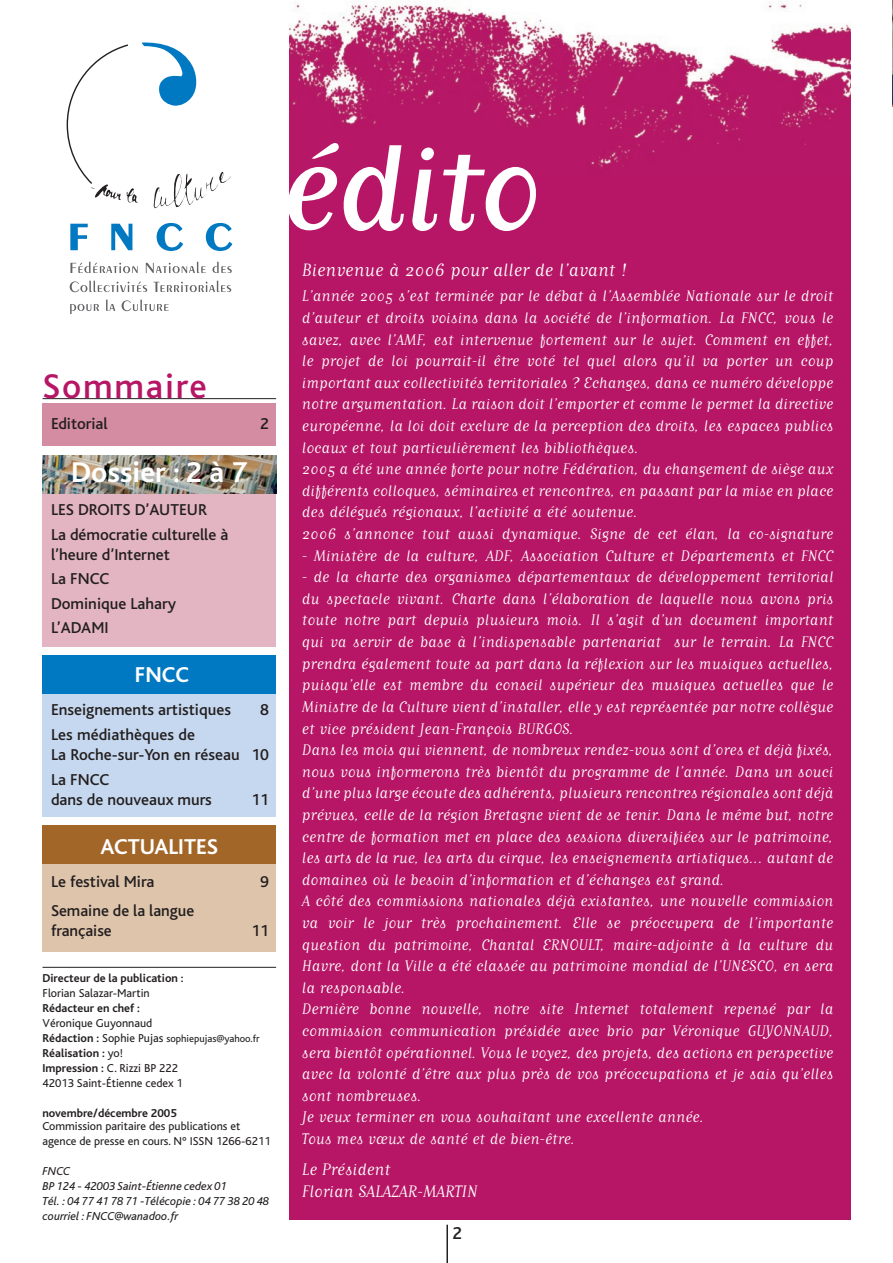
<style>
.page{position:relative;width:893px;height:1263px;background:#fff}
.page>*{position:absolute;margin:0;border:0;box-sizing:border-box;transform-origin:0 0}
.t1{font:142.5px "Matrix Script";letter-spacing:-.02em;color:#fff}
.t2{font:500 36px "Bliss";letter-spacing:.05em;color:#b61665}
.t3{font:700 30px "Bliss";color:#fff}
.t4{font:700 22.5px "Bliss";color:#fff}
.t5{font:21px "Matrix Script";color:#fff}
.t6{font:19.5px/22.5px "Matrix Script";color:#fff}
.t7{font:18px/21.6px "Matrix Script";color:#fff}
.t8{font:500 18px "Bliss";color:#231f20}
.t9{font:500 16.5px/24.5px "Bliss";color:#231f20}
.t10{font:12px/15px "Bliss";color:#231f20}
.t11{font:italic 12px/15px "Bliss";color:#231f20}
.t12{font:700 12px "Bliss";color:#231f20}
.t13{font:10.5px "Bliss";color:#231f20}
.s1{font-weight:700;font-size:12px}
.s2{font-size:12px}
.s3{font-weight:700}
</style>
<div class="page">
<div style="left:289px;top:175px;width:561px;height:1045px;background:#b61665"></div>
<img style="left:892px;top:0;width:1px;height:106px">
<div style="left:43px;top:492px;width:233px;height:154px;background:#e3b5c2"></div>
<div style="left:43px;top:859px;width:233px;height:93px;background:#dec4aa"></div>
<div style="left:43px;top:403px;width:233px;height:43px;background:#d48ca2"></div>
<div style="left:43px;top:693px;width:233px;height:123px;background:#c6d8ef"></div>
<img style="left:43px;top:455px;width:233px;height:38px">
<div style="left:43px;top:825px;width:233px;height:38px;background:#a26728"></div>
<div style="left:43px;top:655px;width:233px;height:38px;background:#0079c2"></div>
<hr style="left:446px;top:1225px;width:2px;height:38px;background:#231f20">
<svg style="left:67px;top:43px;width:164px;height:165px"></svg>
<svg style="left:70px;top:224px;width:18px;height:26px"></svg>
<svg style="left:111px;top:224px;width:21px;height:26px"></svg>
<svg style="left:157px;top:223px;width:26px;height:28px"></svg>
<svg style="left:206px;top:223px;width:26px;height:28px"></svg>
<svg style="left:70px;top:262px;width:68px;height:11px"></svg>
<svg style="left:146px;top:262px;width:60px;height:11px"></svg>
<svg style="left:213px;top:262px;width:19px;height:11px"></svg>
<svg style="left:70px;top:281px;width:77px;height:11px"></svg>
<svg style="left:153px;top:281px;width:78px;height:11px"></svg>
<svg style="left:70px;top:304px;width:29px;height:10px"></svg>
<svg style="left:106px;top:300px;width:9px;height:11px"></svg>
<svg style="left:122px;top:300px;width:47px;height:11px"></svg>
<img style="left:289px;top:0;width:561px;height:175px">
<hr style="left:43px;top:398px;width:233px;height:1px;background:#231f20">
<hr style="left:43px;top:967px;width:233px;height:1px;background:#231f20">
<h2 class="t2" style="left:43px;top:368px;width:166px">Sommaire</h2>
<p class="t9" style="left:51px;top:412px;width:58px">Editorial</p>
<p class="t9" style="left:260px;top:412px;width:10px">2</p>
<h3 class="t3" style="left:71px;top:457px;width:178px">Dossier : 2 à 7</h3>
<p class="t9" style="left:51px;top:498px;width:179px">LES DROITS D’AUTEUR<br>La démocratie culturelle à</p>
<p class="t9" style="left:51px;top:543px;width:127px">l’heure d’Internet<br>La FNCC<br>Dominique Lahary<br>L’ADAMI</p>
<p class="t4" style="left:135px;top:663px;width:56px">FNCC</p>
<p class="t9" style="left:51px;top:698px;width:181px">Enseignements artistiques</p>
<p class="t9" style="left:260px;top:698px;width:10px">8</p>
<p class="t9" style="left:51px;top:725px;width:219px;line-height:20.2px">Les médiathèques de<br>La Roche-sur-Yon en réseau 10</p>
<p class="t9" style="left:51px;top:769px;width:162px;line-height:20.2px">La FNCC<br>dans de nouveaux murs</p>
<p class="t9" style="left:251px;top:788px;width:19px">11</p>
<p class="t4" style="left:101px;top:835px;width:119px">ACTUALITES</p>
<p class="t9" style="left:51px;top:870px;width:105px">Le festival Mira</p>
<p class="t9" style="left:260px;top:870px;width:10px">9</p>
<p class="t9" style="left:51px;top:900px;width:145px;line-height:20.2px">Semaine de la langue française</p>
<p class="t9" style="left:251px;top:919px;width:19px">11</p>
<p class="t12" style="left:43px;top:972px;width:143px">Directeur de la publication :</p>
<p class="t10" style="left:43px;top:986px;width:109px">Florian Salazar-Martin</p>
<p class="t12" style="left:43px;top:1002px;width:99px">Rédacteur en chef :</p>
<p class="t10" style="left:43px;top:1016px;width:111px">Véronique Guyonnaud</p>
<p class="t13" style="left:43px;top:1033px;width:219px"><span class="s1">Rédaction :</span> <span class="s2">Sophie Pujas</span> sophiepujas@yahoo.fr</p>
<p class="t10" style="left:43px;top:1046px;width:142px"><span class="s3">Réalisation :</span> yo!<br><span class="s3">Impression :</span> C. Rizzi BP 222<br>42013 Saint-Étienne cedex 1</p>
<p class="t12" style="left:43px;top:1107px;width:136px">novembre/décembre 2005</p>
<p class="t10" style="left:43px;top:1119px;width:230px">Commission paritaire des publications et agence de presse en cours. N° ISSN 1266-6211</p>
<p class="t11" style="left:43px;top:1164px;width:228px">FNCC<br>BP 124 - 42003 Saint-Étienne cedex 01<br>Tél. : 04 77 41 78 71 -Télécopie : 04 77 38 20 48 courriel : FNCC@wanadoo.fr</p>
<h1 class="t1" style="left:281px;top:118px;width:262px">édito</h1>
<p class="t5" style="left:302px;top:259px;width:326px">Bienvenue à 2006 pour aller de l’avant !</p>
<p class="t7" style="left:302px;top:285px;width:533px">L’année 2005 s’est terminée par le débat à l’Assemblée Nationale sur le droit d’auteur et droits voisins dans la société de l’information. La FNCC, vous le savez, avec l’AMF, est intervenue fortement sur le sujet. Comment en effet, le projet de loi pourrait-il être voté tel quel alors qu’il va porter un coup important aux collectivités territoriales ? Echanges, dans ce numéro développe notre argumentation. La raison doit l’emporter et comme le permet la directive européenne, la loi doit exclure de la perception des droits, les espaces publics locaux et tout particulièrement les bibliothèques.<br>2005 a été une année forte pour notre Fédération, du changement de siège aux différents colloques, séminaires et rencontres, en passant par la mise en place des délégués régionaux, l’activité a été soutenue.<br>2006 s’annonce tout aussi dynamique. Signe de cet élan, la co-signature</p>
<p class="t7" style="left:302px;top:544px;width:533px">- Ministère de la culture, ADF, Association Culture et Départements et FNCC</p>
<p class="t7" style="left:302px;top:566px;width:533px">- de la charte des organismes départementaux de développement territorial du spectacle vivant. Charte dans l’élaboration de laquelle nous avons pris toute notre part depuis plusieurs mois. Il s’agit d’un document important qui va servir de base à l’indispensable partenariat sur le terrain. La FNCC prendra également toute sa part dans la réflexion sur les musiques actuelles, puisqu’elle est membre du conseil supérieur des musiques actuelles que le Ministre de la Culture vient d’installer, elle y est représentée par notre collègue et vice président Jean-François BURGOS.<br>Dans les mois qui viennent, de nombreux rendez-vous sont d’ores et déjà fixés, nous vous informerons très bientôt du programme de l’année. Dans un souci d’une plus large écoute des adhérents, plusieurs rencontres régionales sont déjà prévues, celle de la région Bretagne vient de se tenir. Dans le même but, notre centre de formation met en place des sessions diversifiées sur le patrimoine, les arts de la rue, les arts du cirque, les enseignements artistiques... autant de domaines où le besoin d’information et d’échanges est grand.<br>A côté des commissions nationales déjà existantes, une nouvelle commission va voir le jour très prochainement. Elle se préoccupera de l’importante question du patrimoine, Chantal ERNOULT, maire-adjointe à la culture du Havre, dont la Ville a été classée au patrimoine mondial de l’UNESCO, en sera la responsable.<br>Dernière bonne nouvelle, notre site Internet totalement repensé par la commission communication présidée avec brio par Véronique GUYONNAUD, sera bientôt opérationnel. Vous le voyez, des projets, des actions en perspective avec la volonté d’être aux plus près de vos préoccupations et je sais qu’elles sont nombreuses.<br>Je veux terminer en vous souhaitant une excellente année.<br>Tous mes vœux de santé et de bien-être.</p>
<p class="t6" style="left:302px;top:1158px;width:177px">Le Président<br>Florian SALAZAR-MARTIN</p>
<p class="t8" style="left:452px;top:1223px;width:11px">2</p>
</div>
